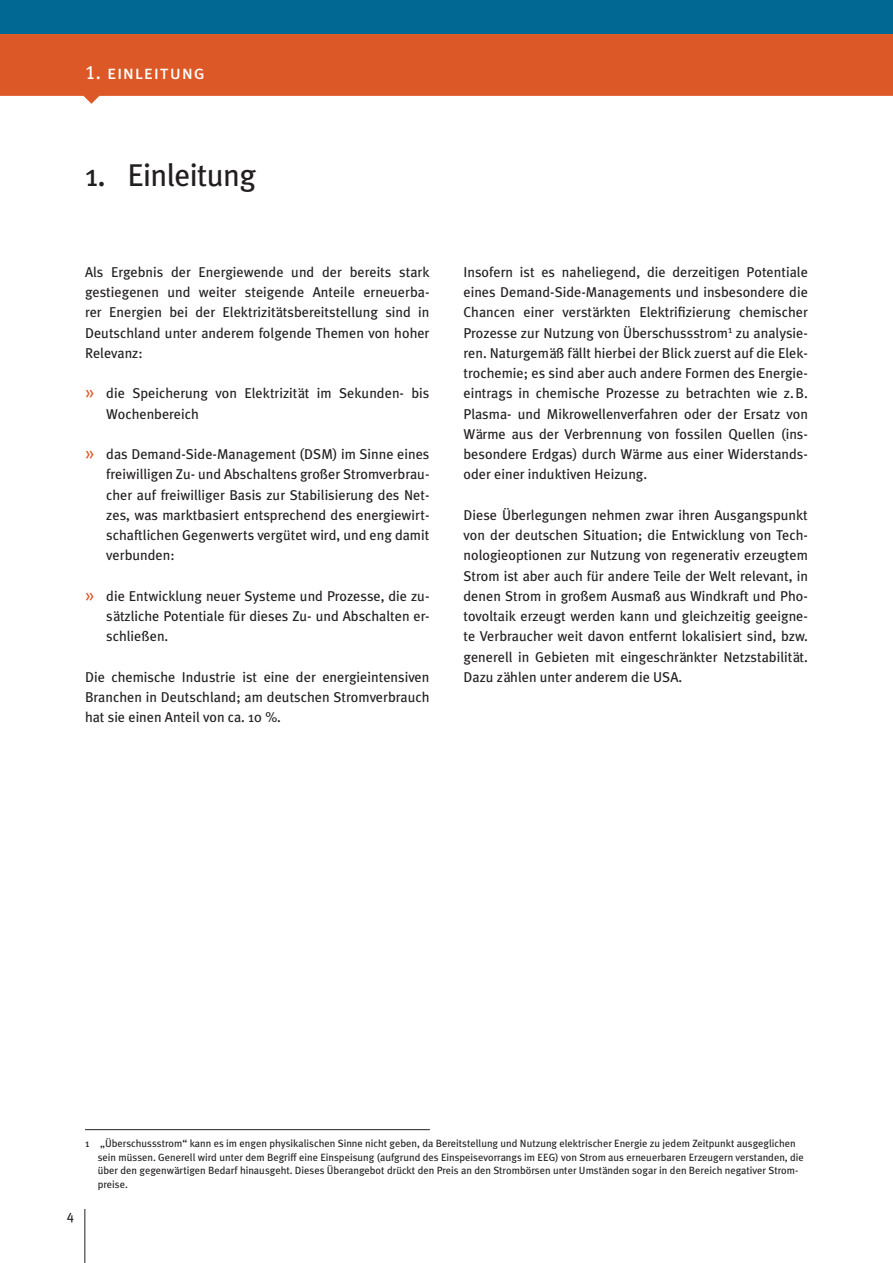
<style>
.page{position:relative;width:893px;height:1263px;background:#fff}
.page>*{position:absolute;margin:0;border:0;box-sizing:border-box;transform-origin:0 0}
.t1{font:31.5px "Meta Plus";letter-spacing:-.02em;color:#231f20}
.t2{font:19.5px "Meta Plus Book Caps";letter-spacing:.035em;color:#fff}
.t3{font:14.25px/20.2px "Meta Plus";color:#231f20;text-align:justify}
.t4{font:13.5px "Meta Plus";color:#231f20}
.t5{font:10.5px/13.5px "Meta Plus";color:#231f20}
.s1{font-size:18px;color:#dd5827}
</style>
<div class="page">
<svg style="left:0;top:34px;width:892px;height:70px;background:#e06b3f"></svg>
<svg style="left:892px;top:34px;width:1px;height:62px"></svg>
<div style="left:0;top:0;width:893px;height:34px;background:#006893"></div>
<hr style="left:85px;top:1209px;width:1px;height:54px;background:#231f20">
<hr style="left:85px;top:1129px;width:345px;height:1px;background:#231f20">
<h2 class="t2" style="left:85px;top:61px;width:121px">1. einleitung</h2>
<h1 class="t1" style="left:85px;top:157px;width:172px">1. Einleitung</h1>
<p class="t3" style="left:85px;top:262px;width:346px">Als Ergebnis der Energiewende und der bereits stark gestiegenen und weiter steigende Anteile erneuerba&shy;rer Energien bei der Elektrizitätsbereitstellung sind in Deutschland unter anderem folgende Themen von hoher Relevanz:</p>
<p class="t3" style="left:106px;top:383px;width:325px;text-indent:-21px"><span class="s1">»</span> die Speicherung von Elektrizität im Sekunden- bis<br>Wochenbereich</p>
<p class="t3" style="left:106px;top:444px;width:325px;text-indent:-21px"><span class="s1">»</span> das Demand-Side-Management (DSM) im Sinne eines freiwilligen Zu- und Abschaltens großer Stromverbrau&shy;cher auf freiwilliger Basis zur Stabilisierung des Net&shy;zes, was marktbasiert entsprechend des energiewirt&shy;schaftlichen Gegenwerts vergütet wird, und eng damit verbunden:</p>
<p class="t3" style="left:106px;top:586px;width:325px;text-indent:-21px"><span class="s1">»</span> die Entwicklung neuer Systeme und Prozesse, die zu&shy;sätzliche Potentiale für dieses Zu- und Abschalten er&shy;schließen.</p>
<p class="t3" style="left:85px;top:667px;width:346px">Die chemische Industrie ist eine der energieintensiven Branchen in Deutschland; am deutschen Stromverbrauch hat sie einen Anteil von ca. 10 %.</p>
<p class="t3" style="left:463px;top:262px;width:346px">Insofern ist es naheliegend, die derzeitigen Potentiale eines Demand-Side-Managements und insbesondere die Chancen einer verstärkten Elektrifizierung chemischer Prozesse zur Nutzung von Überschussstrom<sup>1</sup> zu analysie&shy;ren. Naturgemäß fällt hierbei der Blick zuerst auf die Elek&shy;trochemie; es sind aber auch andere Formen des Energie&shy;eintrags in chemische Prozesse zu betrachten wie z.B.<br>Plasma- und Mikrowellenverfahren oder der Ersatz von Wärme aus der Verbrennung von fossilen Quellen (ins&shy;besondere Erdgas) durch Wärme aus einer Widerstands&shy;oder einer induktiven Heizung.</p>
<p class="t3" style="left:463px;top:505px;width:346px">Diese Überlegungen nehmen zwar ihren Ausgangspunkt von der deutschen Situation; die Entwicklung von Tech&shy;nologieoptionen zur Nutzung von regenerativ erzeugtem Strom ist aber auch für andere Teile der Welt relevant, in denen Strom in großem Ausmaß aus Windkraft und Pho&shy;tovoltaik erzeugt werden kann und gleichzeitig geeigne&shy;te Verbraucher weit davon entfernt lokalisiert sind, bzw. generell in Gebieten mit eingeschränkter Netzstabilität.<br>Dazu zählen unter anderem die USA.</p>
<p class="t4" style="left:67px;top:1207px;width:9px">4</p>
<p class="t5" style="left:98px;top:1137px;width:708px;text-indent:-13px">1 „Überschussstrom“ kann es im engen physikalischen Sinne nicht geben, da Bereitstellung und Nutzung elektrischer Energie zu jedem Zeitpunkt ausgeglichen sein müssen. Generell wird unter dem Begriff eine Einspeisung (aufgrund des Einspeisevorrangs im EEG) von Strom aus erneuerbaren Erzeugern verstanden, die über den gegenwärtigen Bedarf hinausgeht. Dieses Überangebot drückt den Preis an den Strombörsen unter Umständen sogar in den Bereich negativer Strom&shy;preise.</p>
</div>
